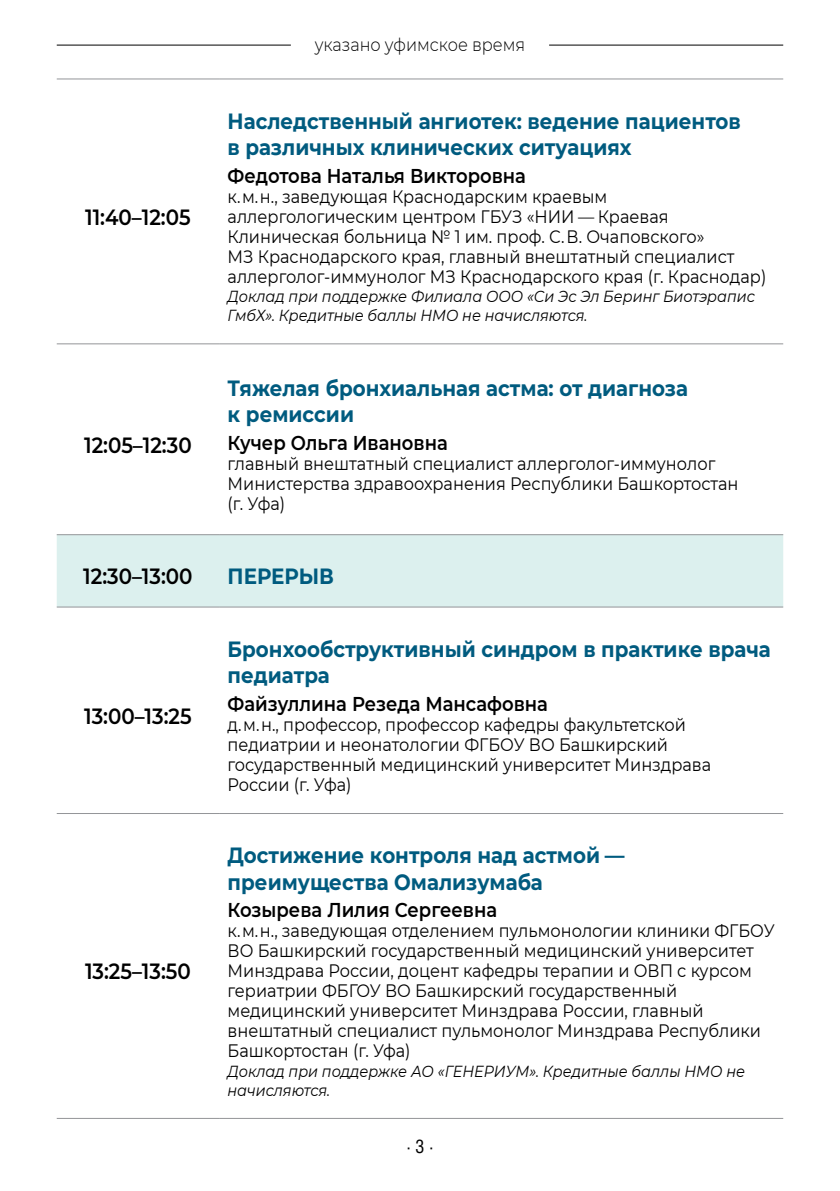
<style>
.page{position:relative;width:840px;height:1191px;background:#fff}
.page>*{position:absolute;margin:0;border:0;box-sizing:border-box;transform-origin:0 0}
.t1{font:700 22px/26.4px "Montserrat";color:#005b7f;scale:.9 1}
.t2{font:600 22px "Montserrat";color:#000;scale:.9 1}
.t3{font:600 20px "Montserrat";color:#000;scale:.9 1}
.t4{font:18px/20px "Montserrat";color:#000;scale:.9 1}
.t5{font:300 18px "Montserrat";color:#000;scale:.9 1}
.t6{font:18px "AG Letterica Condensed C";color:#000}
.t7{font:italic 16px/19.2px "Montserrat";color:#000;scale:.9 1}
</style>
<div class="page">
<hr style="left:57px;top:45px;width:234px;height:1px;background:#000">
<hr style="left:549px;top:45px;width:233px;height:1px;background:#000">
<div style="left:57px;top:535px;width:725px;height:71px;background:#dcf0ee"></div>
<hr style="left:57px;top:78px;width:162px;height:1px;background:#939598">
<hr style="left:219px;top:78px;width:563px;height:1px;background:#939598">
<hr style="left:57px;top:606px;width:162px;height:1px;background:#939598">
<hr style="left:219px;top:606px;width:563px;height:1px;background:#939598">
<hr style="left:57px;top:813px;width:162px;height:1px;background:#939598">
<hr style="left:219px;top:813px;width:563px;height:1px;background:#939598">
<hr style="left:57px;top:1118px;width:162px;height:1px;background:#939598">
<hr style="left:219px;top:1118px;width:563px;height:1px;background:#939598">
<hr style="left:57px;top:343px;width:162px;height:1px;background:#939598">
<hr style="left:219px;top:343px;width:563px;height:1px;background:#939598">
<hr style="left:57px;top:534px;width:162px;height:1px;background:#939598">
<hr style="left:219px;top:534px;width:563px;height:1px;background:#939598">
<p class="t2" style="left:85px;top:201px;width:119px">11:40–12:05</p>
<p class="t2" style="left:84px;top:429px;width:121px">12:05–12:30</p>
<p class="t5" style="left:314px;top:32px;width:235px">указано уфимское время</p>
<p class="t1" style="left:227px;top:106px;width:571px">Наследственный ангиотек: ведение пациентов в различных клинических ситуациях</p>
<p class="t3" style="left:227px;top:161px;width:333px">Федотова Наталья Викторовна</p>
<p class="t4" style="left:227px;top:186px;width:600px">к. м. н., заведующая Краснодарским краевым аллергологическим центром ГБУЗ «НИИ — Краевая Клиническая больница № 1 им. проф. С. В. Очаповского»<br>МЗ Краснодарского края, главный внештатный специалист аллерголог-иммунолог МЗ Краснодарского края (г. Краснодар)</p>
<p class="t7" style="left:227px;top:286px;width:587px">Доклад при поддержке Филиала ООО «Си Эс Эл Беринг Биотэрапис<br>ГмбХ». Кредитные баллы НМО не начисляются.</p>
<p class="t1" style="left:227px;top:373px;width:513px">Тяжелая бронхиальная астма: от диагноза к ремиссии</p>
<p class="t3" style="left:227px;top:428px;width:246px">Кучер Ольга Ивановна</p>
<p class="t4" style="left:227px;top:453px;width:569px">главный внештатный специалист аллерголог-иммунолог<br>Министерства здравоохранения Республики Башкортостан (г. Уфа)</p>
<p class="t2" style="left:83px;top:561px;width:123px">12:30–13:00</p>
<p class="t1" style="left:227px;top:562px;width:119px">ПЕРЕРЫВ</p>
<p class="t2" style="left:84px;top:700px;width:121px">13:00–13:25</p>
<p class="t2" style="left:85px;top:956px;width:119px">13:25–13:50</p>
<p class="t1" style="left:227px;top:634px;width:604px">Бронхообструктивный синдром в практике врача педиатра</p>
<p class="t3" style="left:227px;top:689px;width:357px">Файзуллина Резеда Мансафовна</p>
<p class="t4" style="left:227px;top:714px;width:538px">д. м. н., профессор, профессор кафедры факультетской педиатрии и неонатологии ФГБОУ ВО Башкирский государственный медицинский университет Минздрава России (г. Уфа)</p>
<p class="t1" style="left:227px;top:841px;width:442px">Достижение контроля над астмой — преимущества Омализумаба</p>
<p class="t3" style="left:227px;top:896px;width:301px">Козырева Лилия Сергеевна</p>
<p class="t4" style="left:227px;top:920px;width:609px">к. м. н., заведующая отделением пульмонологии клиники ФГБОУ ВО Башкирский государственный медицинский университет Минздрава России, доцент кафедры терапии и ОВП с курсом гериатрии ФБГОУ ВО Башкирский государственный медицинский университет Минздрава России, главный внештатный специалист пульмонолог Минздрава Республики Башкортостан (г. Уфа)</p>
<p class="t7" style="left:227px;top:1060px;width:576px">Доклад при поддержке АО «ГЕНЕРИУМ». Кредитные баллы НМО не начисляются.</p>
<p class="t6" style="left:406px;top:1135px;width:28px">· 3 ·</p>
</div>
